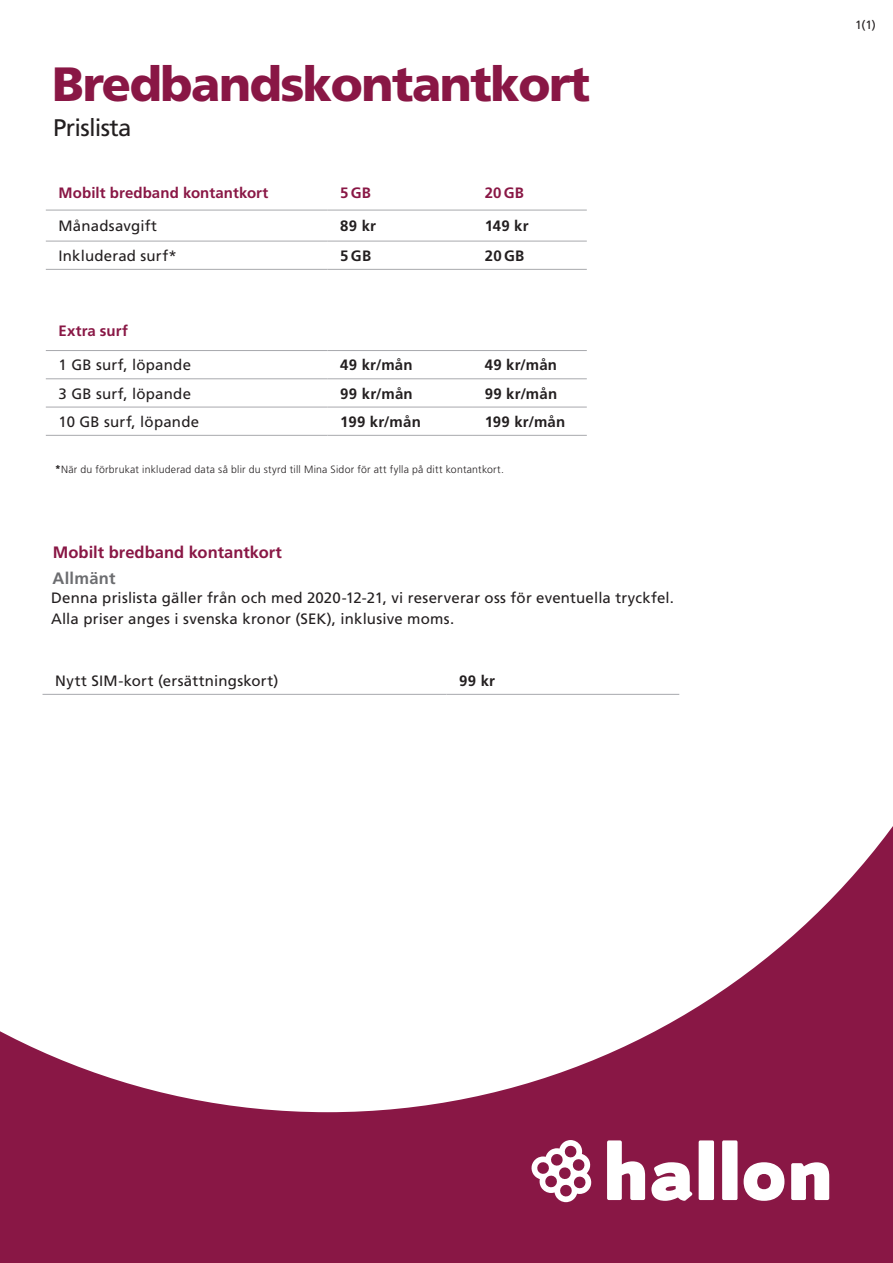
<style>
.page{position:relative;width:893px;height:1263px;background:#891745}
.page>*{position:absolute;margin:0;border:0;box-sizing:border-box;transform-origin:0 0}
.t1{font:900 48px "Frutiger LT Std";letter-spacing:-.03em;color:#891745}
.t2{font:24px "Frutiger LT Std";letter-spacing:-.03em;color:#231f20}
.Heading{font:700 16.5px "Frutiger LT Std";color:#891745}
.Submenu{font:700 16.5px "Frutiger LT Std";letter-spacing:.02em;color:#6c6d70}
.Light{font:15px "Frutiger LT Std";letter-spacing:.015em;color:#231f20}
.Price{font:700 15px "Frutiger LT Std";letter-spacing:.015em;color:#231f20}
.Heading-2{font:700 15px "Frutiger LT Std";letter-spacing:.005em;color:#891745}
.t3{font:12px "Frutiger LT Std";color:#231f20}
.Light-2{font:300 10.5px "Frutiger LT Std";letter-spacing:.02em;color:#231f20}
.s1{font-weight:900;font-stretch:condensed}
</style>
<div class="page">
<div style="left:0;top:0;width:893px;height:1112px;background:#fff"></div>
<div style="left:327px;top:167px;width:260px;height:292px;background:#fff"></div>
<hr style="left:472px;top:379px;width:115px;height:1px;background:#a8a9ad">
<hr style="left:46px;top:241px;width:281px;height:1px;background:#a8a9ad">
<hr style="left:327px;top:241px;width:145px;height:1px;background:#a8a9ad">
<hr style="left:472px;top:241px;width:115px;height:1px;background:#a8a9ad">
<hr style="left:46px;top:210px;width:281px;height:1px;background:#a8a9ad">
<hr style="left:46px;top:350px;width:281px;height:1px;background:#a8a9ad">
<hr style="left:327px;top:210px;width:145px;height:1px;background:#a8a9ad">
<hr style="left:327px;top:350px;width:145px;height:1px;background:#a8a9ad">
<hr style="left:472px;top:210px;width:115px;height:1px;background:#a8a9ad">
<hr style="left:472px;top:350px;width:115px;height:1px;background:#a8a9ad">
<hr style="left:46px;top:435px;width:281px;height:1px;background:#a8a9ad">
<hr style="left:327px;top:435px;width:145px;height:1px;background:#a8a9ad">
<hr style="left:472px;top:435px;width:115px;height:1px;background:#a8a9ad">
<hr style="left:46px;top:269px;width:281px;height:1px;background:#a8a9ad">
<hr style="left:327px;top:269px;width:145px;height:1px;background:#a8a9ad">
<hr style="left:472px;top:269px;width:115px;height:1px;background:#a8a9ad">
<hr style="left:46px;top:379px;width:281px;height:1px;background:#a8a9ad">
<hr style="left:327px;top:379px;width:145px;height:1px;background:#a8a9ad">
<hr style="left:46px;top:407px;width:281px;height:1px;background:#a8a9ad">
<hr style="left:327px;top:407px;width:145px;height:1px;background:#a8a9ad">
<hr style="left:472px;top:407px;width:115px;height:1px;background:#a8a9ad">
<hr style="left:43px;top:694px;width:403px;height:1px;background:#a8a9ad">
<hr style="left:446px;top:694px;width:233px;height:1px;background:#a8a9ad">
<svg style="left:531px;top:1140px;width:61px;height:62px"></svg>
<svg style="left:607px;top:1140px;width:38px;height:60px"></svg>
<svg style="left:651px;top:1162px;width:41px;height:39px"></svg>
<svg style="left:699px;top:1140px;width:15px;height:60px"></svg>
<svg style="left:722px;top:1140px;width:15px;height:60px"></svg>
<svg style="left:744px;top:1162px;width:40px;height:39px"></svg>
<svg style="left:791px;top:1162px;width:38px;height:38px"></svg>
<p class="t1" style="left:52px;top:55px;width:539px">Bredbandskontantkort</p>
<p class="t2" style="left:53px;top:114px;width:80px">Prislista</p>
<p class="Heading-2" style="left:59px;top:184px;width:211px">Mobilt bredband kontantkort</p>
<p class="Heading-2" style="left:340px;top:184px;width:32px">5 GB</p>
<p class="Heading-2" style="left:485px;top:184px;width:41px">20 GB</p>
<p class="Light" style="left:59px;top:217px;width:100px">Månadsavgift</p>
<p class="Price" style="left:340px;top:217px;width:37px">89 kr</p>
<p class="Price" style="left:485px;top:217px;width:45px">149 kr</p>
<p class="Light" style="left:59px;top:247px;width:120px">Inkluderad surf*</p>
<p class="Price" style="left:340px;top:247px;width:33px">5GB</p>
<p class="Price" style="left:485px;top:247px;width:41px">20 GB</p>
<p class="Heading-2" style="left:59px;top:322px;width:71px">Extra surf</p>
<p class="Light" style="left:59px;top:356px;width:134px">1 GB surf, löpande</p>
<p class="Price" style="left:340px;top:356px;width:74px">49 kr/mån</p>
<p class="Price" style="left:485px;top:356px;width:74px">49 kr/mån</p>
<p class="Light" style="left:59px;top:384px;width:134px">3 GB surf, löpande</p>
<p class="Price" style="left:340px;top:384px;width:74px">99 kr/mån</p>
<p class="Price" style="left:485px;top:384px;width:74px">99 kr/mån</p>
<p class="Light" style="left:59px;top:413px;width:142px">10 GB surf, löpande</p>
<p class="Price" style="left:340px;top:413px;width:82px">199 kr/mån</p>
<p class="Price" style="left:485px;top:413px;width:82px">199 kr/mån</p>
<p class="Light-2" style="left:55px;top:464px;width:450px"><span class="s1">*</span>När du förbrukat inkluderad data så blir du styrd till Mina Sidor för att fylla på ditt kontantkort.</p>
<p class="Heading" style="left:53px;top:543px;width:231px">Mobilt bredband kontantkort</p>
<p class="Submenu" style="left:52px;top:568px;width:65px">Allmänt</p>
<p class="Light" style="left:51px;top:589px;width:625px">Denna prislista gäller från och med 2020-12-21, vi reserverar oss för eventuella tryckfel.</p>
<p class="Light" style="left:51px;top:610px;width:405px">Alla priser anges i svenska kronor (SEK), inklusive moms.</p>
<p class="Light" style="left:55px;top:672px;width:225px">Nytt SIM-kort (ersättningskort)</p>
<p class="Price" style="left:459px;top:672px;width:37px">99 kr</p>
<p class="t3" style="left:855px;top:18px;width:22px">1(1)</p>
</div>
